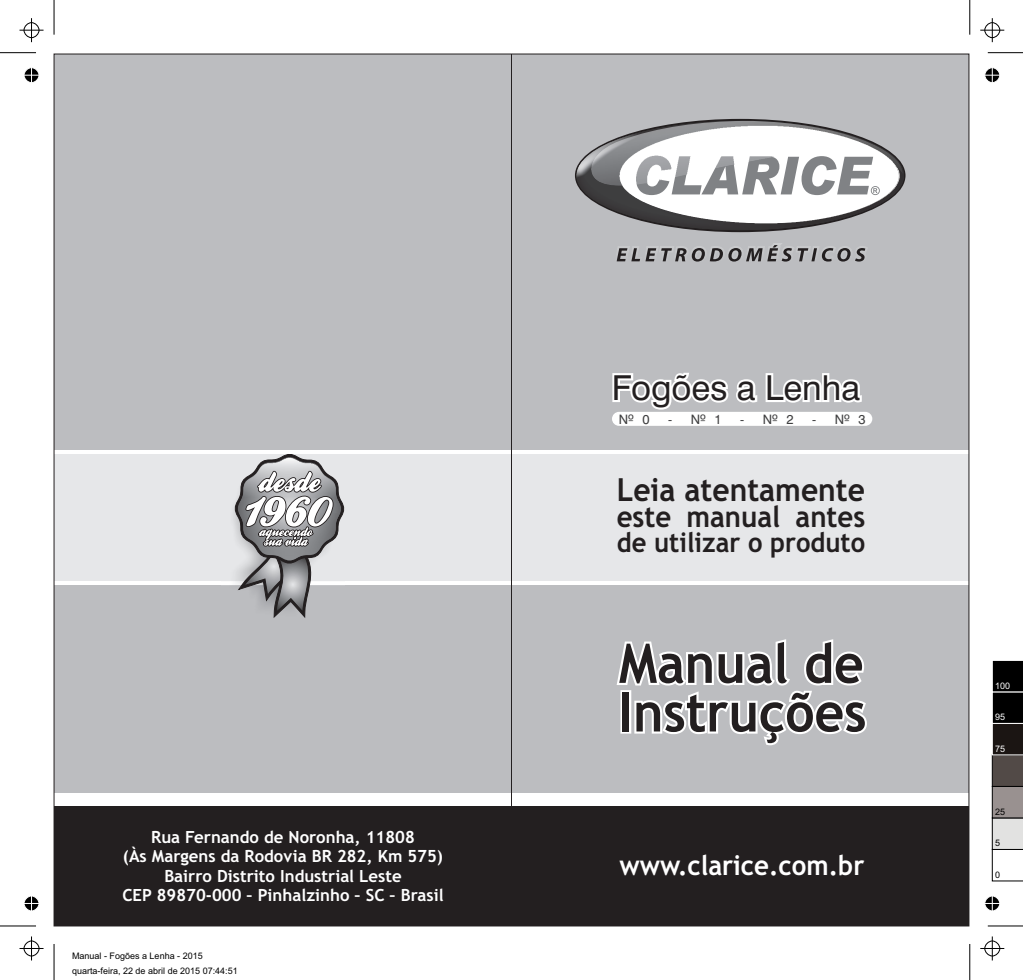
<style>
.page{position:relative;width:1023px;height:980px;background:#fff}
.page>*{position:absolute;margin:0;border:0;box-sizing:border-box;transform-origin:0 0}
.t1{font:700 54.75px/48.6px "Trebuchet MS";color:#231f20;scale:.94 1}
.t2{font:34.35px "Swiss 721 BT";color:#231f20}
.t3{font:700 31.8px "Trebuchet MS";color:#231f20;scale:.94 1}
.t4{font:700 29.25px "Trebuchet MS";color:#231f20;scale:.94 1}
.t5{font:700 27.45px "Trebuchet MS";color:#fff;scale:.94 1}
.t6{font:700 27.15px "Trebuchet MS";color:#231f20;scale:.94 1}
.t7{font:700 16.8px/19.5px "Trebuchet MS";color:#fff;text-align:center}
.t8{font:13.05px "Swiss 721 BT";color:#3e3e3f}
.t9{font:9px/15px "Arial";color:#000}
.t10{font:9px "Arial";color:#fff}
</style>
<div class="page">
<div style="left:54px;top:54px;width:914px;height:872px;background:#bcbdc0"></div>
<div style="left:54px;top:802px;width:914px;height:124px;background:#231f20"></div>
<svg style="left:616px;top:639px;width:250px;height:106px"></svg>
<div style="left:54px;top:792px;width:914px;height:13px;background:#fff"></div>
<img style="left:576px;top:164px;width:327px;height:66px">
<img style="left:576px;top:151px;width:15px;height:28px">
<img style="left:591px;top:121px;width:311px;height:65px">
<img style="left:616px;top:243px;width:251px;height:19px">
<svg style="left:616px;top:245px;width:249px;height:16px"></svg>
<svg style="left:612px;top:373px;width:249px;height:36px"></svg>
<div style="left:54px;top:450px;width:914px;height:134px;background:#fff"></div>
<div style="left:54px;top:454px;width:914px;height:127px;background:#e6e7e9"></div>
<svg style="left:234px;top:454px;width:111px;height:164px"></svg>
<div style="left:612px;top:412px;width:260px;height:14px;background:#fff;border-radius:7px"></div>
<hr style="left:511px;top:54px;width:1px;height:872px;background:#231f20">
<hr style="left:0;top:925px;width:36px;height:1px;background:#000">
<hr style="left:54px;top:944px;width:1px;height:36px;background:#000">
<hr style="left:0;top:52px;width:36px;height:1px;background:#000">
<hr style="left:54px;top:0;width:1px;height:35px;background:#000">
<hr style="left:987px;top:52px;width:35px;height:1px;background:#000">
<hr style="left:969px;top:0;width:1px;height:35px;background:#000">
<hr style="left:987px;top:925px;width:35px;height:1px;background:#000">
<hr style="left:969px;top:944px;width:1px;height:36px;background:#000">
<svg style="left:20px;top:936px;width:24px;height:24px"></svg>
<svg style="left:20px;top:18px;width:24px;height:24px"></svg>
<svg style="left:980px;top:18px;width:24px;height:24px"></svg>
<svg style="left:980px;top:936px;width:24px;height:24px"></svg>
<svg style="left:24px;top:896px;width:15px;height:15px"></svg>
<svg style="left:24px;top:67px;width:15px;height:16px"></svg>
<svg style="left:985px;top:67px;width:15px;height:16px"></svg>
<svg style="left:984px;top:896px;width:16px;height:15px"></svg>
<svg style="left:991px;top:660px;width:31px;height:221px;background:#6f6c6b"></svg>
<p class="t7" style="left:122px;top:828px;width:322px">Rua Fernando de Noronha, 11808<br>(Às Margens da Rodovia BR 282, Km 575)<br>Bairro Distrito Industrial Leste<br>CEP 89870-000 – Pinhalzinho – SC – Brasil</p>
<p class="t9" style="left:72px;top:949px;width:167px">Manual - Fogões a Lenha - 2015 quarta-feira, 22 de abril de 2015 07:44:51</p>
<h2 class="t2" style="left:611px;top:374px;width:250px">Fogões a Lenha</h2>
<p class="t8" style="left:618px;top:414px;width:32px">Nº 0</p>
<p class="t8" style="left:668px;top:414px;width:55px">- Nº 1</p>
<p class="t8" style="left:740px;top:414px;width:55px">- Nº 2</p>
<p class="t8" style="left:812px;top:414px;width:55px">- Nº 3</p>
<h3 class="t3" style="left:616px;top:477px;width:265px">Leia atentamente</h3>
<h3 class="t4" style="left:616px;top:506px;width:266px">este manual antes</h3>
<h3 class="t6" style="left:616px;top:532px;width:266px">de utilizar o produto</h3>
<h1 class="t1" style="left:618px;top:644px;width:265px">Manual de<br>Instruções</h1>
<h3 class="t5" style="left:619px;top:855px;width:262px">www.clarice.com.br</h3>
<p class="t10" style="left:994px;top:682px;width:17px">100</p>
<p class="t10" style="left:994px;top:714px;width:12px">95</p>
<p class="t10" style="left:994px;top:745px;width:12px">75</p>
<p class="t9" style="left:994px;top:805px;width:12px">25</p>
<p class="t9" style="left:994px;top:836px;width:7px">5</p>
<p class="t9" style="left:994px;top:868px;width:7px">0</p>
</div>
